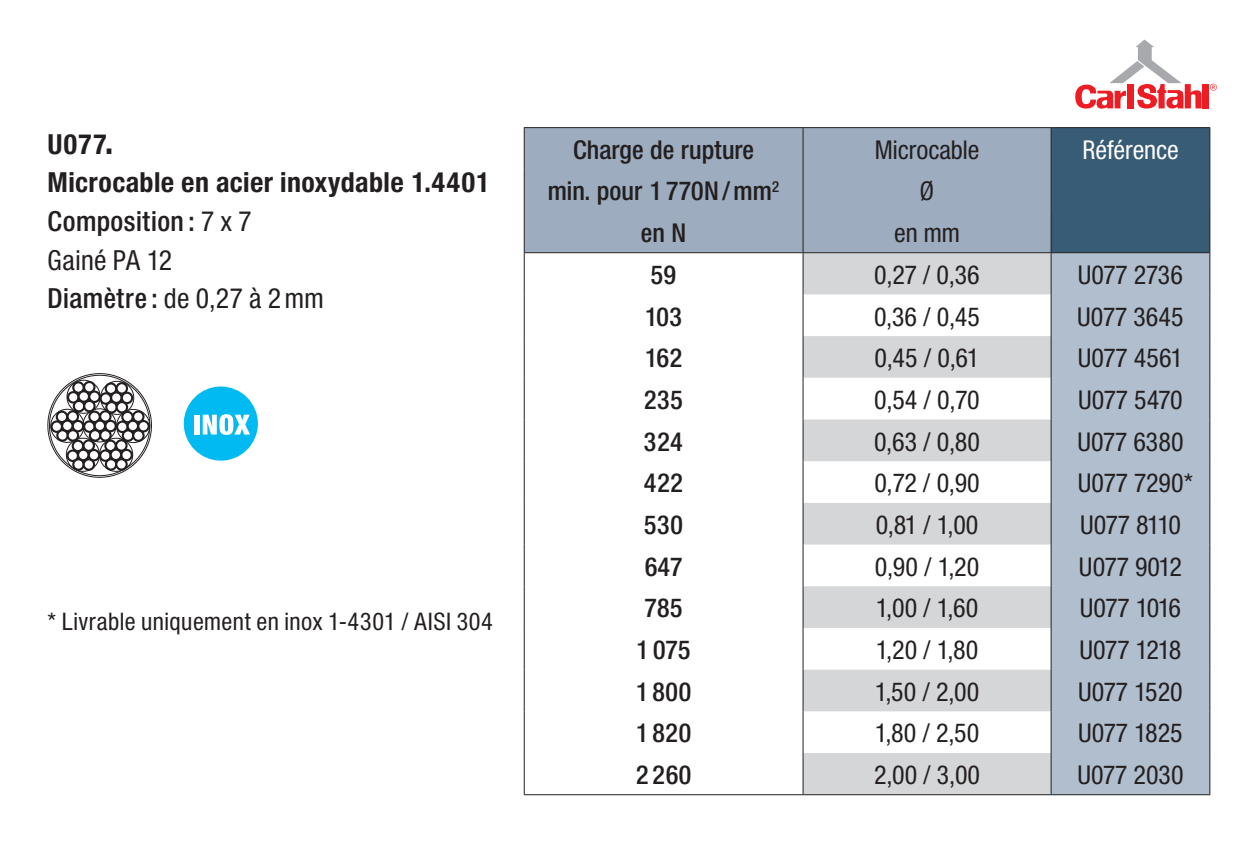
<style>
.page{position:relative;width:1255px;height:846px;background:#fff}
.page>*{position:absolute;margin:0;border:0;box-sizing:border-box;transform-origin:0 0}
.TXT_descriptif_coura{font:700 28px "Neue Helvetica Condensed BQ";letter-spacing:.015em;color:#231f20}
.TXT_descriptif_coura-2{font:28px "Neue Helvetica Condensed BQ";letter-spacing:.015em;color:#231f20}
.TXT_descriptif_coura-3{font:500 28px "Neue Helvetica Condensed BQ";letter-spacing:.015em;color:#231f20}
.t1{font:26.25px "Neue Helvetica Condensed BQ";color:#231f20}
.t2{font:500 26.25px "Neue Helvetica Condensed BQ";color:#231f20}
.t3{font:26.25px "Neue Helvetica Condensed BQ";letter-spacing:-.02em;color:#231f20}
.t4{font:26.25px "Neue Helvetica Condensed BQ";letter-spacing:-.045em;color:#231f20}
.t5{font:26.25px "Neue Helvetica Condensed BQ";color:#fff}
.t6{font:26.25px "Neue Helvetica Condensed BQ";letter-spacing:-.025em;color:#231f20}
.t7{font:26.25px "Neue Helvetica Condensed BQ";letter-spacing:-.035em;color:#231f20}
.TXT_descriptif_coura-4{font:24.5px "Neue Helvetica Condensed BQ";letter-spacing:.02em;color:#231f20}
.s1{font-size:35px}
.s2{font-weight:400}
.s3{font-weight:500}
</style>
<div class="page">
<svg style="left:48px;top:373px;width:104px;height:104px"></svg>
<div style="left:525px;top:128px;width:525px;height:124px;background:#9dacbf"></div>
<div style="left:1052px;top:128px;width:157px;height:83px;background:#385b76"></div>
<div style="left:1051px;top:211px;width:159px;height:42px;background:#385b76"></div>
<svg style="left:804px;top:253px;width:246px;height:541px;fill:#d5d6d8"></svg>
<div style="left:1052px;top:253px;width:157px;height:541px;background:#b1becd"></div>
<hr style="left:524px;top:211px;width:1px;height:41px;background:#231f20">
<hr style="left:802px;top:211px;width:2px;height:41px;background:#231f20">
<hr style="left:1050px;top:211px;width:2px;height:41px;background:#231f20">
<hr style="left:1209px;top:211px;width:1px;height:41px;background:#231f20">
<hr style="left:524px;top:253px;width:1px;height:41px;background:#231f20">
<hr style="left:802px;top:253px;width:2px;height:41px;background:#231f20">
<hr style="left:524px;top:294px;width:1px;height:42px;background:#231f20">
<hr style="left:802px;top:294px;width:2px;height:42px;background:#231f20">
<hr style="left:524px;top:336px;width:1px;height:42px;background:#231f20">
<hr style="left:802px;top:336px;width:2px;height:42px;background:#231f20">
<hr style="left:524px;top:378px;width:1px;height:41px;background:#231f20">
<hr style="left:802px;top:378px;width:2px;height:41px;background:#231f20">
<hr style="left:524px;top:419px;width:1px;height:42px;background:#231f20">
<hr style="left:802px;top:419px;width:2px;height:42px;background:#231f20">
<hr style="left:524px;top:461px;width:1px;height:42px;background:#231f20">
<hr style="left:802px;top:461px;width:2px;height:42px;background:#231f20">
<hr style="left:524px;top:503px;width:1px;height:41px;background:#231f20">
<hr style="left:802px;top:503px;width:2px;height:41px;background:#231f20">
<hr style="left:524px;top:544px;width:1px;height:42px;background:#231f20">
<hr style="left:802px;top:544px;width:2px;height:42px;background:#231f20">
<hr style="left:524px;top:586px;width:1px;height:42px;background:#231f20">
<hr style="left:802px;top:586px;width:2px;height:42px;background:#231f20">
<hr style="left:524px;top:628px;width:1px;height:41px;background:#231f20">
<hr style="left:802px;top:628px;width:2px;height:41px;background:#231f20">
<hr style="left:524px;top:669px;width:1px;height:42px;background:#231f20">
<hr style="left:802px;top:669px;width:2px;height:42px;background:#231f20">
<hr style="left:524px;top:127px;width:279px;height:1px;background:#231f20">
<hr style="left:524px;top:128px;width:1px;height:41px;background:#231f20">
<hr style="left:803px;top:127px;width:248px;height:1px;background:#231f20">
<hr style="left:802px;top:128px;width:2px;height:41px;background:#231f20">
<hr style="left:524px;top:169px;width:1px;height:42px;background:#231f20">
<hr style="left:802px;top:169px;width:2px;height:42px;background:#231f20">
<hr style="left:524px;top:252px;width:279px;height:1px;background:#231f20">
<hr style="left:1051px;top:252px;width:159px;height:1px;background:#231f20">
<hr style="left:803px;top:252px;width:248px;height:1px;background:#231f20">
<hr style="left:1050px;top:253px;width:2px;height:41px;background:#231f20">
<hr style="left:1209px;top:253px;width:1px;height:41px;background:#231f20">
<hr style="left:1050px;top:294px;width:2px;height:42px;background:#231f20">
<hr style="left:1209px;top:294px;width:1px;height:42px;background:#231f20">
<hr style="left:1050px;top:336px;width:2px;height:42px;background:#231f20">
<hr style="left:1209px;top:336px;width:1px;height:42px;background:#231f20">
<hr style="left:1050px;top:378px;width:2px;height:41px;background:#231f20">
<hr style="left:1209px;top:378px;width:1px;height:41px;background:#231f20">
<hr style="left:1050px;top:419px;width:2px;height:42px;background:#231f20">
<hr style="left:1209px;top:419px;width:1px;height:42px;background:#231f20">
<hr style="left:1050px;top:461px;width:2px;height:42px;background:#231f20">
<hr style="left:1209px;top:461px;width:1px;height:42px;background:#231f20">
<hr style="left:1050px;top:503px;width:2px;height:41px;background:#231f20">
<hr style="left:1209px;top:503px;width:1px;height:41px;background:#231f20">
<hr style="left:1050px;top:544px;width:2px;height:42px;background:#231f20">
<hr style="left:1209px;top:544px;width:1px;height:42px;background:#231f20">
<hr style="left:1050px;top:586px;width:2px;height:42px;background:#231f20">
<hr style="left:1209px;top:586px;width:1px;height:42px;background:#231f20">
<hr style="left:1050px;top:628px;width:2px;height:41px;background:#231f20">
<hr style="left:1209px;top:628px;width:1px;height:41px;background:#231f20">
<hr style="left:1050px;top:669px;width:2px;height:42px;background:#231f20">
<hr style="left:1209px;top:669px;width:1px;height:42px;background:#231f20">
<hr style="left:1051px;top:127px;width:159px;height:1px;background:#231f20">
<hr style="left:1050px;top:128px;width:2px;height:41px;background:#231f20">
<hr style="left:1209px;top:128px;width:1px;height:41px;background:#231f20">
<hr style="left:1050px;top:169px;width:2px;height:42px;background:#231f20">
<hr style="left:1209px;top:169px;width:1px;height:42px;background:#231f20">
<hr style="left:524px;top:711px;width:1px;height:42px;background:#231f20">
<hr style="left:802px;top:711px;width:2px;height:42px;background:#231f20">
<hr style="left:1050px;top:711px;width:2px;height:42px;background:#231f20">
<hr style="left:1209px;top:711px;width:1px;height:42px;background:#231f20">
<hr style="left:524px;top:753px;width:1px;height:41px;background:#231f20">
<hr style="left:802px;top:753px;width:2px;height:41px;background:#231f20">
<hr style="left:1050px;top:753px;width:2px;height:41px;background:#231f20">
<hr style="left:1209px;top:753px;width:1px;height:41px;background:#231f20">
<hr style="left:524px;top:794px;width:279px;height:1px;background:#231f20">
<hr style="left:803px;top:794px;width:248px;height:1px;background:#231f20">
<hr style="left:1051px;top:794px;width:159px;height:1px;background:#231f20">
<div style="left:184px;top:386px;width:74px;height:74px;background:#00baf1;border-radius:50%"></div>
<div style="left:194px;top:414px;width:5px;height:20px;background:#fff"></div>
<svg style="left:203px;top:414px;width:47px;height:21px"></svg>
<div style="left:1203px;top:84px;width:6px;height:24px;background:#ee1d23"></div>
<svg style="left:1075px;top:39px;width:126px;height:70px"></svg>
<svg style="left:1210px;top:84px;width:7px;height:7px"></svg>
<p class="TXT_descriptif_coura" style="left:48px;top:127px;width:67px">U077<span class="s1">.</span></p>
<p class="TXT_descriptif_coura" style="left:48px;top:165px;width:444px">Microcable en acier inoxydable 1.4401</p>
<p class="TXT_descriptif_coura-3" style="left:48px;top:204px;width:206px">Composition : <span class="s2">7 x 7</span></p>
<p class="TXT_descriptif_coura-2" style="left:48px;top:243px;width:126px">Gainé PA 12</p>
<p class="TXT_descriptif_coura-2" style="left:48px;top:282px;width:278px"><span class="s3">Diamètre :</span> de 0,27 à 2mm</p>
<p class="TXT_descriptif_coura-4" style="left:48px;top:606px;width:447px">* Livrable uniquement en inox 1-4301 / AISI 304</p>
<p class="t2" style="left:573px;top:134px;width:182px">Charge de rupture</p>
<p class="t1" style="left:875px;top:134px;width:106px">Microcable</p>
<p class="t5" style="left:1082px;top:134px;width:98px">Référence</p>
<p class="t2" style="left:548px;top:175px;width:233px">min. pour 1 770N / mm<sup>2</sup></p>
<p class="t1" style="left:920px;top:176px;width:16px">Ø</p>
<p class="t2" style="left:641px;top:217px;width:47px">enN</p>
<p class="t1" style="left:894px;top:217px;width:67px">en mm</p>
<p class="t2" style="left:650px;top:259px;width:28px">59</p>
<p class="t1" style="left:874px;top:259px;width:107px">0,27 / 0,36</p>
<p class="t3" style="left:1078px;top:259px;width:107px">U077 2736</p>
<p class="t2" style="left:645px;top:300px;width:39px">103</p>
<p class="t1" style="left:874px;top:301px;width:108px">0,36 / 0,45</p>
<p class="t1" style="left:1077px;top:301px;width:108px">U077 3645</p>
<p class="t2" style="left:645px;top:342px;width:39px">162</p>
<p class="t1" style="left:874px;top:342px;width:106px">0,45 / 0,61</p>
<p class="t1" style="left:1078px;top:342px;width:107px">U077 4561</p>
<p class="t2" style="left:644px;top:384px;width:41px">235</p>
<p class="t1" style="left:874px;top:384px;width:107px">0,54 / 0,70</p>
<p class="t3" style="left:1078px;top:384px;width:106px">U077 5470</p>
<p class="t2" style="left:644px;top:425px;width:41px">324</p>
<p class="t1" style="left:874px;top:426px;width:108px">0,63 / 0,80</p>
<p class="t1" style="left:1077px;top:426px;width:108px">U077 6380</p>
<p class="t2" style="left:644px;top:467px;width:41px">422</p>
<p class="t1" style="left:874px;top:467px;width:107px">0,72 / 0,90</p>
<p class="t1" style="left:1078px;top:467px;width:117px">U077 7290*</p>
<p class="t2" style="left:644px;top:509px;width:41px">530</p>
<p class="t1" style="left:876px;top:509px;width:104px">0,81 / 1,00</p>
<p class="t4" style="left:1080px;top:509px;width:102px">U077 8110</p>
<p class="t2" style="left:644px;top:550px;width:40px">647</p>
<p class="t1" style="left:875px;top:550px;width:106px">0,90 / 1,20</p>
<p class="t6" style="left:1079px;top:550px;width:105px">U077 9012</p>
<p class="t2" style="left:644px;top:592px;width:40px">785</p>
<p class="t1" style="left:876px;top:592px;width:104px">1,00 / 1,60</p>
<p class="t4" style="left:1080px;top:592px;width:103px">U077 1016</p>
<p class="t2" style="left:636px;top:634px;width:56px">1 075</p>
<p class="t1" style="left:876px;top:634px;width:104px">1,20 / 1,80</p>
<p class="t7" style="left:1079px;top:634px;width:103px">U077 1218</p>
<p class="t2" style="left:636px;top:675px;width:57px">1 800</p>
<p class="t1" style="left:875px;top:675px;width:106px">1,50 / 2,00</p>
<p class="t1" style="left:1078px;top:675px;width:106px">U077 1520</p>
<p class="t2" style="left:636px;top:717px;width:57px">1 820</p>
<p class="t1" style="left:875px;top:717px;width:106px">1,80 / 2,50</p>
<p class="t1" style="left:1078px;top:717px;width:106px">U077 1825</p>
<p class="t2" style="left:636px;top:759px;width:57px">2 260</p>
<p class="t1" style="left:874px;top:759px;width:108px">2,00 / 3,00</p>
<p class="t1" style="left:1077px;top:759px;width:108px">U077 2030</p>
</div>
